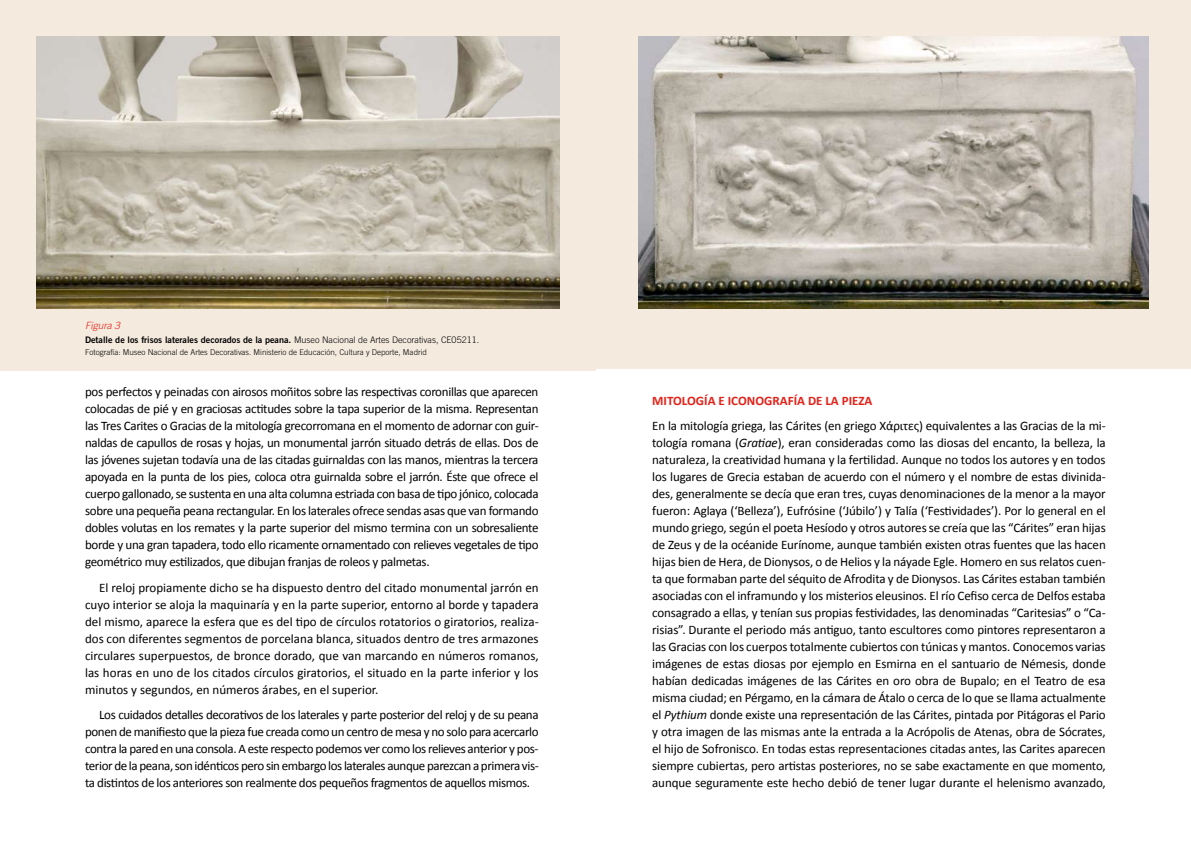
<style>
.page{position:relative;width:1191px;height:842px;background:#fff}
.page>*{position:absolute;margin:0;border:0;box-sizing:border-box;transform-origin:0 0}
.t1{font:13px/17px "Calibri";letter-spacing:-.025em;color:#000;text-align:justify}
.t2{font:700 13px "Calibri";color:#e32219}
.t3{font:italic 300 10px "Trade Gothic LT";color:#e32219}
.t4{font:9px "Trade Gothic LT Bold Two";color:#000}
.t5{font:300 8px "Trade Gothic LT";color:#000}
.s1{font-family:"Trade Gothic LT";font-weight:300}
.s2{font-style:italic}
</style>
<div class="page">
<div style="left:0;top:0;width:595px;height:370px;background:#f4eade"></div>
<div style="left:595px;top:0;width:596px;height:369px;background:#f4eade"></div>
<img style="left:36px;top:36px;width:523px;height:272px">
<img style="left:638px;top:36px;width:510px;height:272px">
<p class="t3" style="left:85px;top:320px;width:37px">Figura 3</p>
<p class="t4" style="left:85px;top:334px;width:395px">Detalle de los frisos laterales decorados de la peana. <span class="s1">Museo Nacional de Artes Decorativas, CE05211.</span></p>
<p class="t5" style="left:85px;top:348px;width:343px">Fotografía: Museo Nacional de Artes Decorativas. Ministerio de Educación, Cultura y Deporte, Madrid</p>
<p class="t1" style="left:85px;top:383px;width:455px">pos perfectos y peinadas con airosos moñitos sobre las respectivas coronillas que aparecen colocadas de pié y en graciosas actitudes sobre la tapa superior de la misma. Representan las Tres Carites o Gracias de la mitología grecorromana en el momento de adornar con guir&shy;naldas de capullos de rosas y hojas, un monumental jarrón situado detrás de ellas. Dos de las jóvenes sujetan todavía una de las citadas guirnaldas con las manos, mientras la tercera apoyada en la punta de los pies, coloca otra guirnalda sobre el jarrón. Éste que ofrece el cuerpo gallonado, se sustenta en una alta columna estriada con basa de tipo jónico, colocada sobre una pequeña peana rectangular. En los laterales ofrece sendas asas que van formando dobles volutas en los remates y la parte superior del mismo termina con un sobresaliente borde y una gran tapadera, todo ello ricamente ornamentado con relieves vegetales de tipo geométrico muy estilizados, que dibujan franjas de roleos y palmetas.</p>
<p class="t1" style="left:85px;top:578px;width:455px;text-indent:14px">El reloj propiamente dicho se ha dispuesto dentro del citado monumental jarrón en cuyo interior se aloja la maquinaría y en la parte superior, entorno al borde y tapadera del mismo, aparece la esfera que es del tipo de círculos rotatorios o giratorios, realiza&shy;dos con diferentes segmentos de porcelana blanca, situados dentro de tres armazones circulares superpuestos, de bronce dorado, que van marcando en números romanos, las horas en uno de los citados círculos giratorios, el situado en la parte inferior y los minutos y segundos, en números árabes, en el superior.</p>
<p class="t1" style="left:85px;top:706px;width:455px;text-indent:14px">Los cuidados detalles decorativos de los laterales y parte posterior del reloj y de su peana ponen de manifiesto que la pieza fue creada como un centro de mesa y no solo para acercarlo contra la pared en una consola. A este respecto podemos ver como los relieves anterior y pos&shy;terior de la peana, son idénticos pero sin embargo los laterales aunque parezcan a primera vis&shy;ta distintos de los anteriores son realmente dos pequeños fragmentos de aquellos mismos.</p>
<p class="t2" style="left:652px;top:392px;width:222px">MITOLOGÍA E ICONOGRAFÍA DE LA PIEZA</p>
<p class="t1" style="left:652px;top:417px;width:455px">En la mitología griega, las Cárites (en griego Χάριτες) equivalentes a las Gracias de la mi&shy;tología romana (<span class="s2">Gratiae</span>), eran consideradas como las diosas del encanto, la belleza, la naturaleza, la creatividad humana y la fertilidad. Aunque no todos los autores y en todos los lugares de Grecia estaban de acuerdo con el número y el nombre de estas divinida&shy;des, generalmente se decía que eran tres, cuyas denominaciones de la menor a la mayor fueron: Aglaya (‘Belleza’), Eufrósine (‘Júbilo’) y Talía (‘Festividades’). Por lo general en el mundo griego, según el poeta Hesíodo y otros autores se creía que las “Cárites” eran hijas de Zeus y de la océanide Eurínome, aunque también existen otras fuentes que las hacen hijas bien de Hera, de Dionysos, o de Helios y la náyade Egle. Homero en sus relatos cuen&shy;ta que formaban parte del séquito de Afrodita y de Dionysos. Las Cárites estaban también asociadas con el inframundo y los misterios eleusinos. El río Cefiso cerca de Delfos estaba consagrado a ellas, y tenían sus propias festividades, las denominadas “Caritesias” o “Ca&shy;risias”. Durante el periodo más antiguo, tanto escultores como pintores representaron a las Gracias con los cuerpos totalmente cubiertos con túnicas y mantos. Conocemos varias imágenes de estas diosas por ejemplo en Esmirna en el santuario de Némesis, donde habían dedicadas imágenes de las Cárites en oro obra de Bupalo; en el Teatro de esa misma ciudad; en Pérgamo, en la cámara de Átalo o cerca de lo que se llama actualmente el <span class="s2">Pythium</span> donde existe una representación de las Cárites, pintada por Pitágoras el Pario y otra imagen de las mismas ante la entrada a la Acrópolis de Atenas, obra de Sócrates, el hijo de Sofronisco. En todas estas representaciones citadas antes, las Carites aparecen siempre cubiertas, pero artistas posteriores, no se sabe exactamente en que momento, aunque seguramente este hecho debió de tener lugar durante el helenismo avanzado,</p>
</div>
